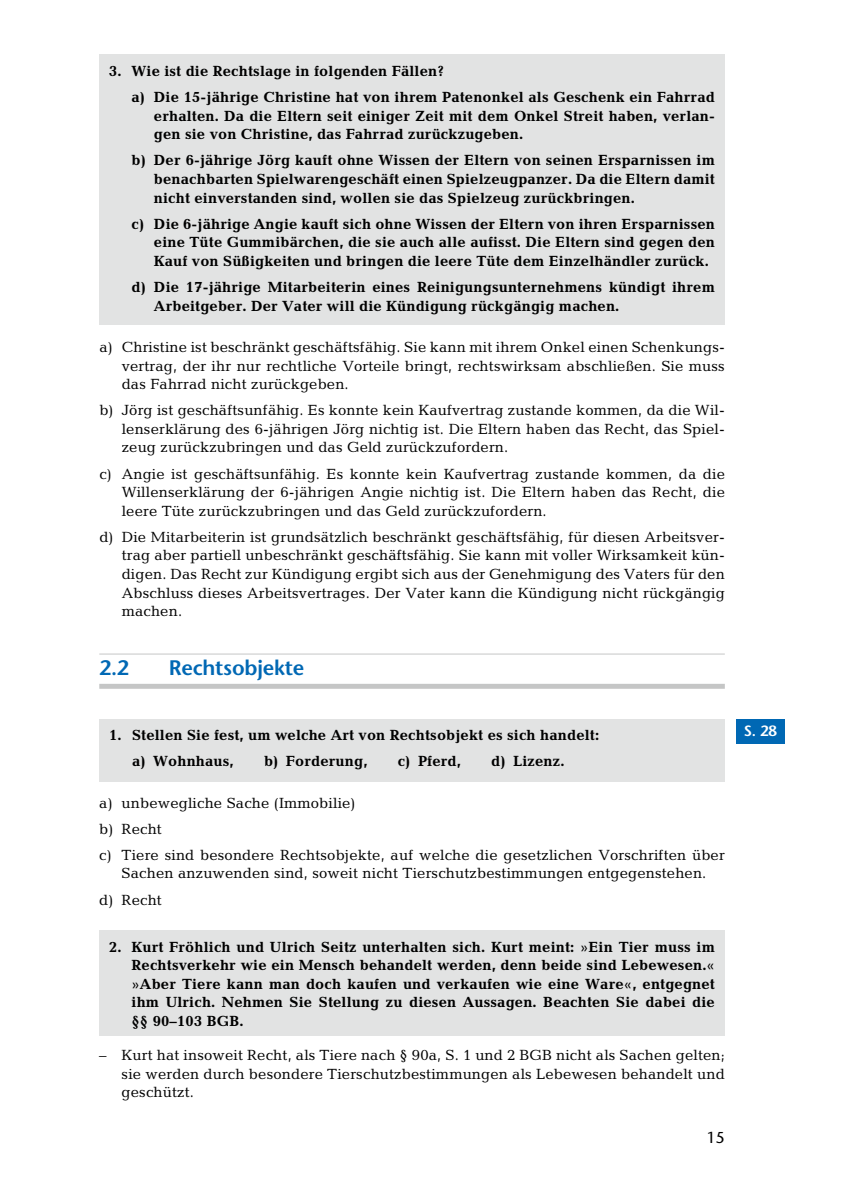
<style>
.page{position:relative;width:844px;height:1191px;background:#fff}
.page>*{position:absolute;margin:0;border:0;box-sizing:border-box;transform-origin:0 0}
.t1{font:600 21px "Stone Sans Std";letter-spacing:-.01em;color:#0068b4}
.t2{font:500 15.75px "Stone Sans Std";color:#000}
.t3{font:14.88px/18.6px "Candida";letter-spacing:.01em;color:#000;text-align:justify}
.t4{font:700 14.88px/18.6px "Candida";letter-spacing:.01em;color:#000}
.t5{font:600 14.88px "Stone Sans Std";color:#fff}
</style>
<div class="page">
<hr style="left:99px;top:653px;width:625px;height:1px;background:#c5c6c6">
<div style="left:99px;top:684px;width:625px;height:5px;background:#c5c6c6"></div>
<div style="left:99px;top:55px;width:625px;height:270px;background:#e2e3e3"></div>
<div style="left:99px;top:719px;width:625px;height:62px;background:#e2e3e3"></div>
<div style="left:99px;top:930px;width:625px;height:106px;background:#e2e3e3"></div>
<div style="left:736px;top:719px;width:48px;height:24px;background:#0068b4"></div>
<p class="t4" style="left:131px;top:59px;width:584px;line-height:26.1px;text-indent:-22px">3. Wie ist die Rechtslage in folgenden Fällen?<br>a) Die 15-jährige Christine hat von ihrem Patenonkel als Geschenk ein Fahrrad</p>
<p class="t4" style="left:154px;top:108px;width:562px">erhalten. Da die Eltern seit einiger Zeit mit dem Onkel Streit haben, verlan&shy;gen sie von Christine, das Fahrrad zurückzugeben.</p>
<p class="t4" style="left:154px;top:153px;width:562px;text-align:justify;text-indent:-22px">b) Der 6-jährige Jörg kauft ohne Wissen der Eltern von seinen Ersparnissen im benachbarten Spielwarengeschäft einen Spielzeugpanzer. Da die Eltern damit nicht einverstanden sind, wollen sie das Spielzeug zurückbringen.</p>
<p class="t4" style="left:154px;top:216px;width:562px;text-align:justify;text-indent:-22px">c) Die 6-jährige Angie kauft sich ohne Wissen der Eltern von ihren Ersparnissen eine Tüte Gummibärchen, die sie auch alle aufisst. Die Eltern sind gegen den Kauf von Süßigkeiten und bringen die leere Tüte dem Einzelhändler zurück.</p>
<p class="t4" style="left:154px;top:279px;width:562px;text-indent:-22px">d) Die 17-jährige Mitarbeiterin eines Reinigungsunternehmens kündigt ihrem<br>Arbeitgeber. Der Vater will die Kündigung rückgängig machen.</p>
<p class="t3" style="left:122px;top:338px;width:604px;text-indent:-22px">a) Christine ist beschränkt geschäftsfähig. Sie kann mit ihrem Onkel einen Schenkungs&shy;vertrag, der ihr nur rechtliche Vorteile bringt, rechtswirksam abschließen. Sie muss das Fahrrad nicht zurückgeben.</p>
<p class="t3" style="left:122px;top:401px;width:604px;text-indent:-22px">b) Jörg ist geschäftsunfähig. Es konnte kein Kaufvertrag zustande kommen, da die Wil&shy;lenserklärung des 6-jährigen Jörg nichtig ist. Die Eltern haben das Recht, das Spiel&shy;zeug zurückzubringen und das Geld zurückzufordern.</p>
<p class="t3" style="left:122px;top:464px;width:604px;text-indent:-22px">c) Angie ist geschäftsunfähig. Es konnte kein Kaufvertrag zustande kommen, da die Willenserklärung der 6-jährigen Angie nichtig ist. Die Eltern haben das Recht, die leere Tüte zurückzubringen und das Geld zurückzufordern.</p>
<p class="t3" style="left:122px;top:528px;width:604px;text-indent:-22px">d) Die Mitarbeiterin ist grundsätzlich beschränkt geschäftsfähig, für diesen Arbeitsver&shy;trag aber partiell unbeschränkt geschäftsfähig. Sie kann mit voller Wirksamkeit kün&shy;digen. Das Recht zur Kündigung ergibt sich aus der Genehmigung des Vaters für den Abschluss dieses Arbeitsvertrages. Der Vater kann die Kündigung nicht rückgängig machen.</p>
<h1 class="t1" style="left:99px;top:660px;width:31px">2.2</h1>
<h1 class="t1" style="left:169px;top:660px;width:137px">Rechtsobjekte</h1>
<p class="t4" style="left:132px;top:723px;width:468px;line-height:26.1px;text-indent:-23px">1. Stellen Sie fest, um welche Art von Rechtsobjekt es sich handelt: a) Wohnhaus,</p>
<p class="t4" style="left:264px;top:753px;width:105px">b) Forderung,</p>
<p class="t4" style="left:397px;top:753px;width:65px">c) Pferd,</p>
<p class="t4" style="left:491px;top:753px;width:75px">d) Lizenz.</p>
<p class="t3" style="left:99px;top:790px;width:627px;line-height:26.1px;text-align:left">a) unbewegliche Sache (Immobilie)<br>b) Recht<br>c) Tiere sind besondere Rechtsobjekte, auf welche die gesetzlichen Vorschriften über</p>
<p class="t3" style="left:99px;top:860px;width:608px;line-height:26.1px;text-indent:22px">Sachen anzuwenden sind, soweit nicht Tierschutzbestimmungen entgegenstehen. d) Recht</p>
<p class="t4" style="left:131px;top:938px;width:584px;text-align:justify;text-indent:-22px">2. Kurt Fröhlich und Ulrich Seitz unterhalten sich. Kurt meint: »Ein Tier muss im Rechtsverkehr wie ein Mensch behandelt werden, denn beide sind Lebewesen.« »Aber Tiere kann man doch kaufen und verkaufen wie eine Ware«, entgegnet ihm Ulrich. Nehmen Sie Stellung zu diesen Aussagen. Beachten Sie dabei die §§ 90–103 BGB.</p>
<p class="t3" style="left:122px;top:1046px;width:604px;text-indent:-22px">– Kurt hat insoweit Recht, als Tiere nach § 90a, S. 1 und 2 BGB nicht als Sachen gelten; sie werden durch besondere Tierschutzbestimmungen als Lebewesen behandelt und geschützt.</p>
<p class="t2" style="left:706px;top:1128px;width:20px">15</p>
<p class="t5" style="left:743px;top:725px;width:35px">S. 28</p>
</div>
